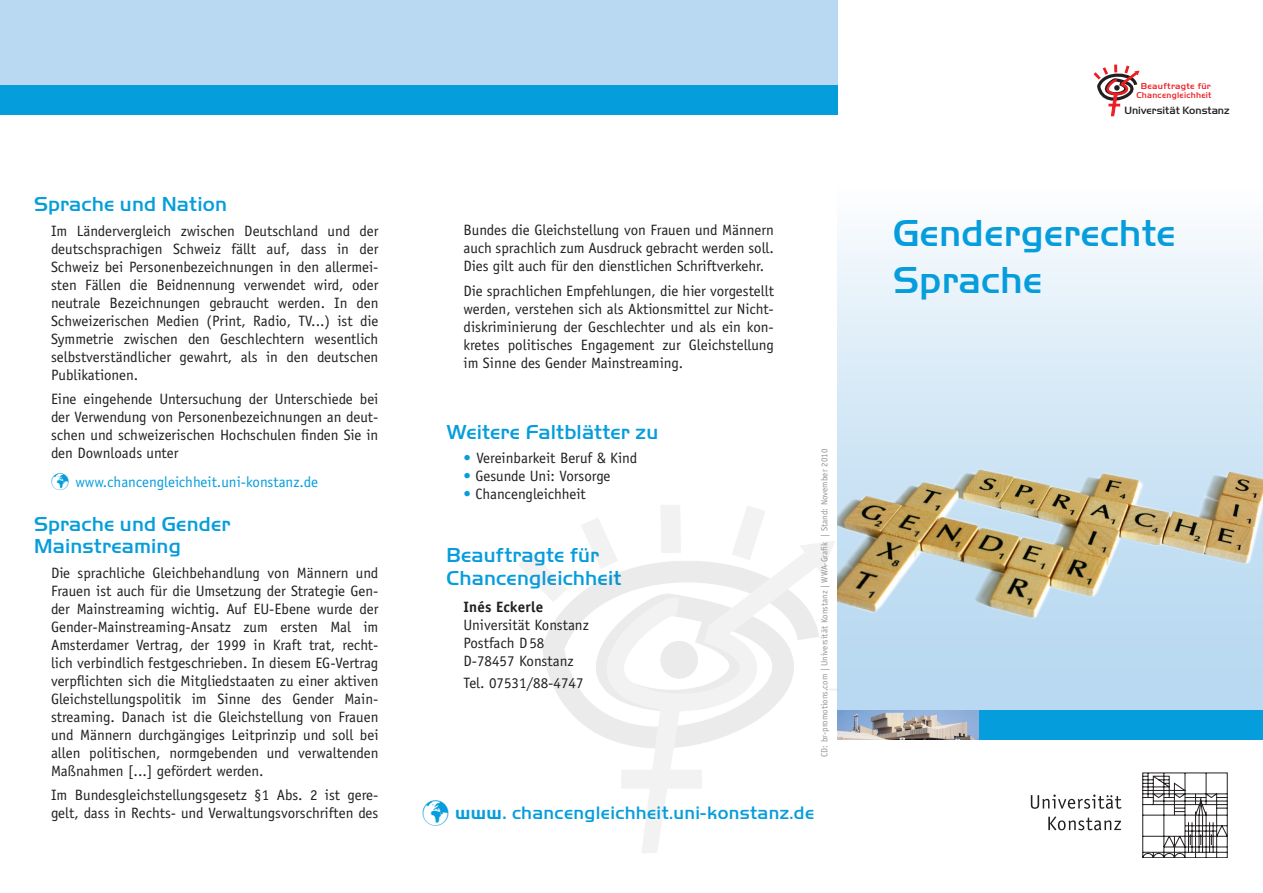
<style>
.page{position:relative;width:1263px;height:893px;background:#fff}
.page>*{position:absolute;margin:0;border:0;box-sizing:border-box;transform-origin:0 0}
.t1{font:500 39px/46.8px "Handel Gothic EF";letter-spacing:.01em;color:#069ddc}
.t2{font:500 21px/22.5px "Handel Gothic EF";letter-spacing:.01em;color:#069ddc}
.t3{font:500 18.75px "Handel Gothic EF";letter-spacing:.02em;color:#069ddc}
.t4{font:15px/18px "Officina Sans";color:#231f20;text-align:justify}
.t5{font:15px "Officina Sans";color:#069ddc}
.t6{font:700 15px "Officina Sans";letter-spacing:.01em;color:#231f20}
.t7{font:500 10.95px "Handel Gothic EF";color:#231f20}
.t8{font:9px "Officina Sans";color:#939598}
.t9{font:500 8.85px/9px "Handel Gothic EF";letter-spacing:.03em;color:#ee1d23;text-align:center;scale:1.05 1}
.s1{color:#069ddc}
.s2{font-weight:700}
</style>
<div class="page">
<svg style="left:838px;top:232px;width:425px;height:478px;background:#d4e8f6"></svg>
<div style="left:838px;top:710px;width:425px;height:30px;background:#069ddc"></div>
<div style="left:0;top:0;width:838px;height:94px;background:#b8d9f1"></div>
<div style="left:0;top:85px;width:838px;height:30px;background:#069ddc"></div>
<img style="left:838px;top:710px;width:140px;height:30px">
<svg style="left:1142px;top:773px;width:85px;height:85px"></svg>
<svg style="left:1031px;top:794px;width:90px;height:15px"></svg>
<svg style="left:1048px;top:816px;width:73px;height:14px"></svg>
<img style="left:519px;top:505px;width:319px;height:348px">
<svg style="left:1093px;top:65px;width:47px;height:51px"></svg>
<img style="left:838px;top:461px;width:425px;height:160px">
<h2 class="t2" style="left:34px;top:193px;width:194px">Sprache und Nation</h2>
<p class="t4" style="left:51px;top:222px;width:329px">Im Ländervergleich zwischen Deutschland und der deutschsprachigen Schweiz fällt auf, dass in der Schweiz bei Personenbezeichnungen in den allermei&shy;sten Fällen die Beidnennung verwendet wird, oder neutrale Bezeichnungen gebraucht werden. In den Schweizerischen Medien (Print, Radio, TV...) ist die Symmetrie zwischen den Geschlechtern wesentlich selbstverständlicher gewahrt, als in den deutschen Publikationen.</p>
<p class="t4" style="left:51px;top:390px;width:329px">Eine eingehende Untersuchung der Unterschiede bei der Verwendung von Personenbezeichnungen an deut&shy;schen und schweizerischen Hochschulen finden Sie in den Downloads unter</p>
<p class="t5" style="left:51px;top:473px;width:269px">✓ www.chancengleichheit.uni-konstanz.de</p>
<h2 class="t2" style="left:34px;top:512px;width:198px">Sprache und Gender<br>Mainstreaming</h2>
<p class="t4" style="left:51px;top:564px;width:329px">Die sprachliche Gleichbehandlung von Männern und Frauen ist auch für die Umsetzung der Strategie Gen&shy;der Mainstreaming wichtig. Auf EU-Ebene wurde der Gender-Mainstreaming-Ansatz zum ersten Mal im Amsterdamer Vertrag, der 1999 in Kraft trat, recht&shy;lich verbindlich festgeschrieben. In diesem EG-Vertrag verpflichten sich die Mitgliedstaaten zu einer aktiven Gleichstellungspolitik im Sinne des Gender Main&shy;streaming. Danach ist die Gleichstellung von Frauen und Männern durchgängiges Leitprinzip und soll bei allen politischen, normgebenden und verwaltenden Maßnahmen [...] gefördert werden.</p>
<p class="t4" style="left:51px;top:786px;width:329px">Im Bundesgleichstellungsgesetz §1 Abs. 2 ist gere&shy;gelt, dass in Rechts- und Verwaltungsvorschriften des</p>
<p class="t4" style="left:463px;top:221px;width:312px">Bundes die Gleichstellung von Frauen und Männern auch sprachlich zum Ausdruck gebracht werden soll.<br>Dies gilt auch für den dienstlichen Schriftverkehr.</p>
<p class="t4" style="left:463px;top:282px;width:312px">Die sprachlichen Empfehlungen, die hier vorgestellt werden, verstehen sich als Aktionsmittel zur Nicht&shy;diskriminierung der Geschlechter und als ein kon&shy;kretes politisches Engagement zur Gleichstellung im Sinne des Gender Mainstreaming.</p>
<h2 class="t2" style="left:446px;top:420px;width:213px">Weitere Faltblätter zu</h2>
<p class="t4" style="left:463px;top:449px;width:175px"><span class="s1">•</span> Vereinbarkeit Beruf &amp; Kind</p>
<p class="t4" style="left:463px;top:467px;width:149px"><span class="s1">•</span> Gesunde Uni: Vorsorge</p>
<p class="t4" style="left:463px;top:485px;width:124px"><span class="s1">•</span> Chancengleichheit</p>
<h2 class="t2" style="left:446px;top:544px;width:176px">Beauftragte für<br>Chancengleichheit</h2>
<p class="t6" style="left:463px;top:598px;width:81px">Inés Eckerle</p>
<p class="t4" style="left:463px;top:616px;width:127px;text-align:left">Universität Konstanz<br>Postfach D58<br>D-78457 Konstanz</p>
<p class="t4" style="left:463px;top:674px;width:121px">Tel. 07531/88-4747</p>
<p class="t8" style="left:819px;top:757px;width:309px;rotate:-90deg">CD: br-promotions.com | Universität Konstanz | WWA-Grafik | Stand: November 2010</p>
<p class="t3" style="left:455px;top:802px;width:361px"><span class="s2">www.</span> chancengleichheit.uni-konstanz.de</p>
<p class="t9" style="left:1136px;top:81px;width:73px">Beauftragte für<br>Chancengleichheit</p>
<p class="t7" style="left:1124px;top:104px;width:107px">Universität Konstanz</p>
<h1 class="t1" style="left:893px;top:209px;width:284px">Gendergerechte<br>Sprache</h1>
</div>
